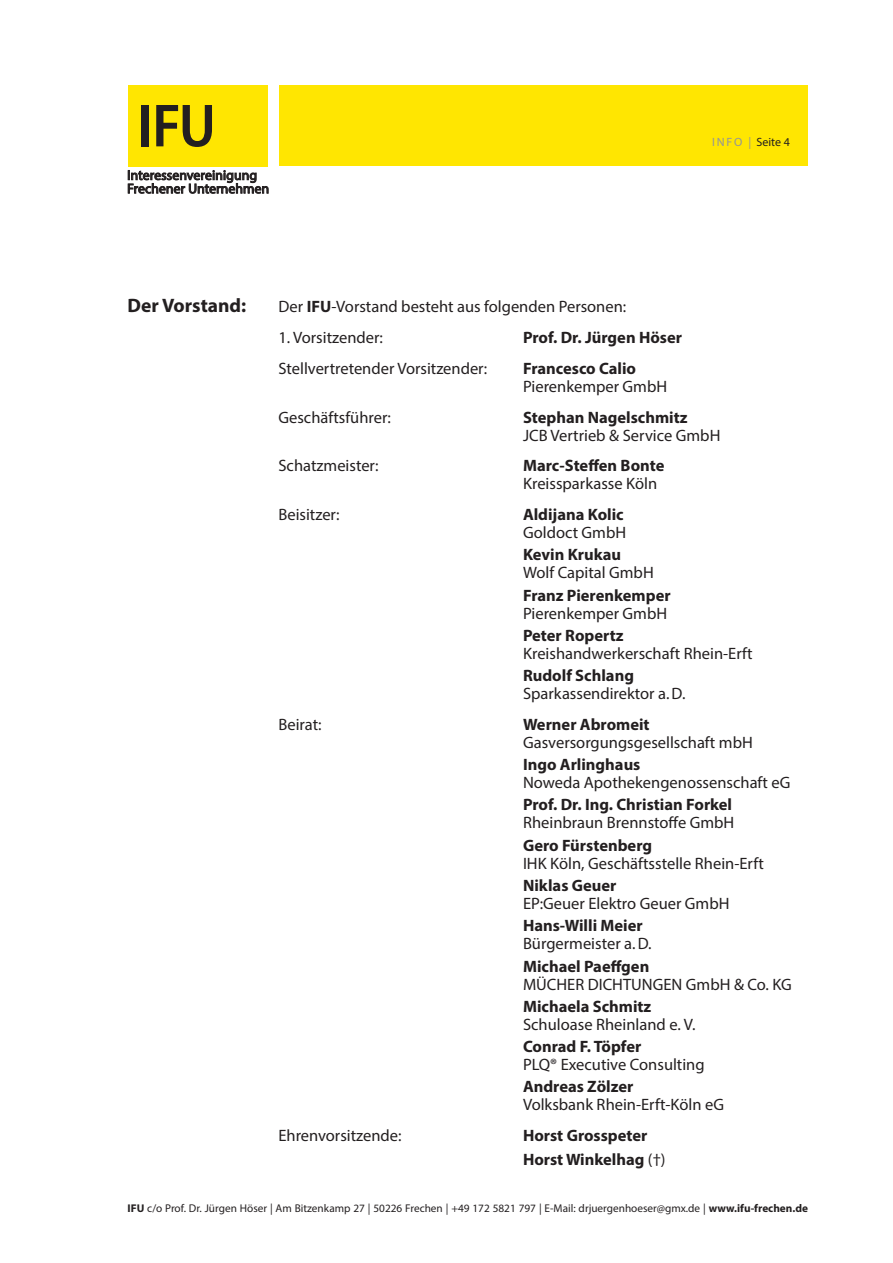
<style>
.page{position:relative;width:893px;height:1263px;background:#fff}
.page>*{position:absolute;margin:0;border:0;box-sizing:border-box;transform-origin:0 0}
.t1{font:600 semi-condensed 61.35px "Myriad Pro";color:#231f20}
.t2{font:700 19.5px "Myriad Pro";color:#231f20}
.t3{font:16.5px "Myriad Pro";color:#231f20}
.t4{font:700 16.5px/24.3px "Myriad Pro";color:#231f20}
.t5{font:13.8px/13.5px "Myriad Pro";letter-spacing:.005em;color:#231f20}
.t6{font:12px "Myriad Pro";letter-spacing:.005em;color:#231f20}
.t7{font:11.25px "Myriad Pro";color:#231f20}
.s1{color:#939598}
.s2{font-weight:700}
.s3{font-weight:400}
</style>
<div class="page">
<div style="left:279px;top:85px;width:529px;height:81px;background:#ffe601"></div>
<svg style="left:128px;top:170px;width:140px;height:23px"></svg>
<div style="left:128px;top:85px;width:140px;height:81px;background:#ffe601"></div>
<h1 class="t1" style="left:138px;top:92px;width:80px">IFU</h1>
<p class="t5" style="left:127px;top:168px;width:143px">Interessenvereinigung<br>Frechener Unternehmen</p>
<p class="t6" style="left:712px;top:135px;width:79px"><span class="s1">INFO |</span> Seite 4</p>
<p class="t2" style="left:128px;top:293px;width:120px">Der Vorstand:</p>
<p class="t3" style="left:279px;top:297px;width:349px">Der <span class="s2">IFU</span>-Vorstand besteht aus folgenden Personen:</p>
<p class="t3" style="left:278px;top:327px;width:106px">1. Vorsitzender:</p>
<p class="t4" style="left:523px;top:325px;width:160px">Prof. Dr. Jürgen Höser</p>
<p class="t3" style="left:278px;top:358px;width:210px">Stellvertretender Vorsitzender:</p>
<p class="t4" style="left:523px;top:356px;width:115px">Francesco Calio</p>
<p class="t3" style="left:523px;top:376px;width:146px">Pierenkemper GmbH</p>
<p class="t3" style="left:278px;top:407px;width:114px">Geschäftsführer:</p>
<p class="t4" style="left:523px;top:404px;width:166px">Stephan Nagelschmitz</p>
<p class="t3" style="left:523px;top:425px;width:199px">JCB Vertrieb &amp; Service GmbH</p>
<p class="t3" style="left:278px;top:456px;width:102px">Schatzmeister:</p>
<p class="t4" style="left:523px;top:453px;width:143px">Marc-Steffen Bonte</p>
<p class="t3" style="left:523px;top:474px;width:136px">Kreissparkasse Köln</p>
<p class="t3" style="left:278px;top:504px;width:63px">Beisitzer:</p>
<p class="t4" style="left:523px;top:502px;width:102px">Aldijana Kolic</p>
<p class="t3" style="left:523px;top:522px;width:105px">Goldoct GmbH</p>
<p class="t4" style="left:523px;top:542px;width:100px">Kevin Krukau</p>
<p class="t3" style="left:523px;top:563px;width:132px">Wolf Capital GmbH</p>
<p class="t4" style="left:523px;top:582px;width:149px">Franz Pierenkemper</p>
<p class="t3" style="left:523px;top:603px;width:146px">Pierenkemper GmbH</p>
<p class="t4" style="left:523px;top:623px;width:102px">Peter Ropertz</p>
<p class="t3" style="left:523px;top:643px;width:231px">Kreishandwerkerschaft Rhein-Erft</p>
<p class="t4" style="left:523px;top:663px;width:112px">Rudolf Schlang</p>
<p class="t3" style="left:523px;top:683px;width:164px">Sparkassendirektor a.D.</p>
<p class="t3" style="left:278px;top:714px;width:45px">Beirat:</p>
<p class="t4" style="left:523px;top:712px;width:128px">Werner Abromeit</p>
<p class="t3" style="left:523px;top:732px;width:231px">Gasversorgungsgesellschaft mbH</p>
<p class="t4" style="left:523px;top:752px;width:119px">Ingo Arlinghaus</p>
<p class="t3" style="left:523px;top:772px;width:269px">Noweda Apothekengenossenschaft eG</p>
<p class="t4" style="left:523px;top:792px;width:211px">Prof. Dr. Ing. Christian Forkel</p>
<p class="t3" style="left:523px;top:813px;width:213px">Rheinbraun Brennstoffe GmbH</p>
<p class="t4" style="left:523px;top:832px;width:131px">Gero Fürstenberg</p>
<p class="t3" style="left:523px;top:853px;width:242px">IHK Köln, Geschäftsstelle Rhein-Erft</p>
<p class="t4" style="left:523px;top:873px;width:95px">Niklas Geuer</p>
<p class="t3" style="left:523px;top:893px;width:208px">EP:Geuer Elektro Geuer GmbH</p>
<p class="t4" style="left:523px;top:913px;width:121px">Hans-Willi Meier</p>
<p class="t3" style="left:523px;top:933px;width:130px">Bürgermeister a.D.</p>
<p class="t4" style="left:523px;top:953px;width:128px">Michael Paeffgen</p>
<p class="t3" style="left:523px;top:974px;width:270px">MÜCHER DICHTUNGEN GmbH &amp; Co. KG</p>
<p class="t4" style="left:523px;top:993px;width:130px">Michaela Schmitz</p>
<p class="t3" style="left:523px;top:1014px;width:174px">Schuloase Rheinland e. V.</p>
<p class="t4" style="left:523px;top:1034px;width:120px">Conrad F. Töpfer</p>
<p class="t3" style="left:523px;top:1054px;width:183px">PLQ® Executive Consulting</p>
<p class="t4" style="left:523px;top:1074px;width:112px">Andreas Zölzer</p>
<p class="t3" style="left:523px;top:1094px;width:203px">Volksbank Rhein-Erft-Köln eG</p>
<p class="t3" style="left:278px;top:1125px;width:125px">Ehrenvorsitzende:</p>
<p class="t4" style="left:523px;top:1123px;width:144px">Horst Grosspeter<br>Horst Winkelhag <span class="s3">(†)</span></p>
<p class="t7" style="left:128px;top:1201px;width:682px"><span class="s2">IFU</span> c/o Prof. Dr. Jürgen Höser | Am Bitzenkamp 27 | 50226 Frechen | +49 172 5821 797 | E-Mail: drjuergenhoeser@gmx.de | <span class="s2">www.ifu-frechen.de</span></p>
</div>
